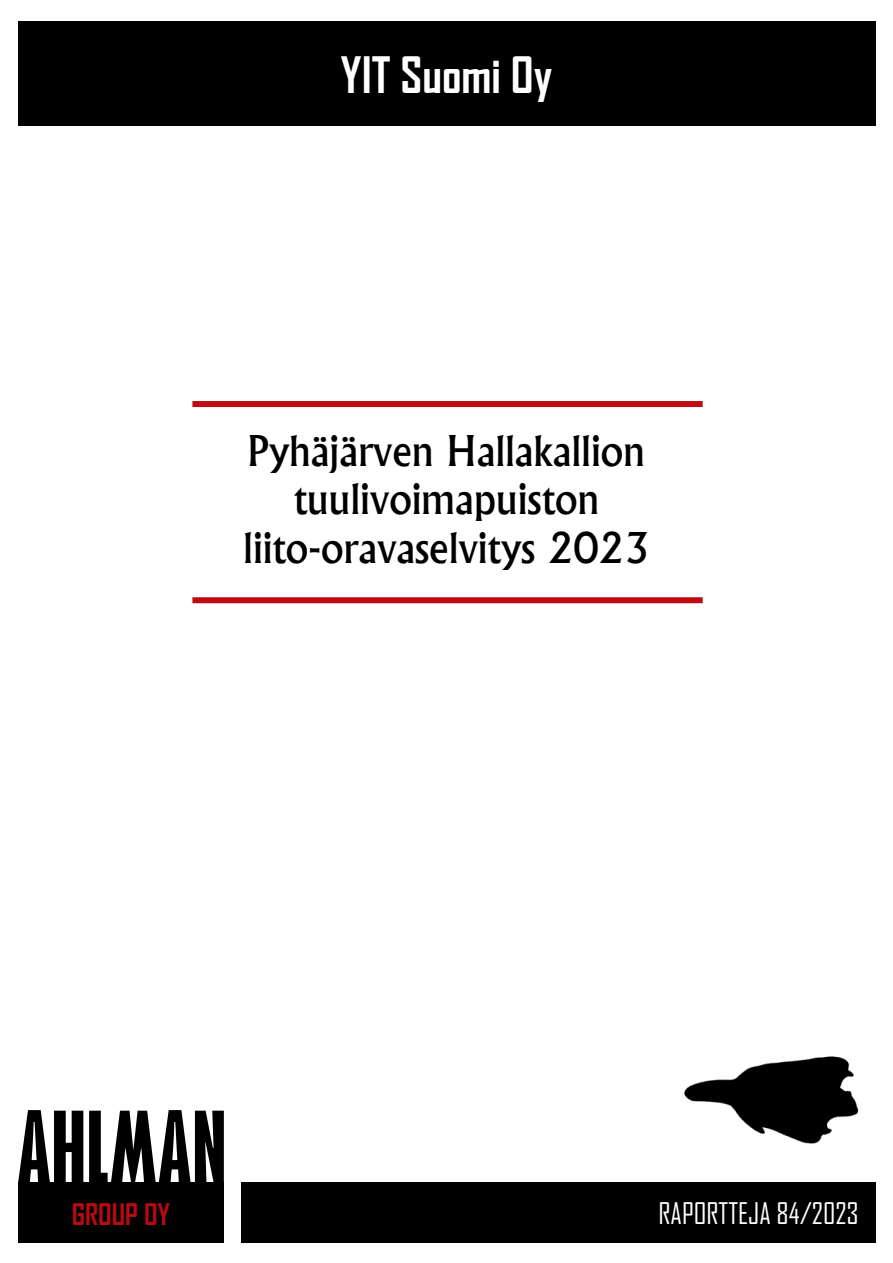
<style>
.page{position:relative;width:893px;height:1263px;background:#fff}
.page>*{position:absolute;margin:0;border:0;box-sizing:border-box;transform-origin:0 0}
.t1{font:700 extra-condensed 90px "Gill Sans";color:#000;scale:1.21 1}
.t2{font:700 48px "Agency FB";color:#fff}
.t3{font:500 40.5px "Albertus";color:#000}
.t4{font:28.5px "Agency FB";color:#fff}
.t5{font:700 28.5px "Agency FB";color:#b50b11}
</style>
<div class="page">
<div style="left:18px;top:21px;width:858px;height:104px;background:#000"></div>
<div style="left:242px;top:1182px;width:634px;height:60px;background:#000"></div>
<div style="left:192px;top:401px;width:511px;height:6px;background:#bf0c12"></div>
<div style="left:192px;top:597px;width:511px;height:6px;background:#bf0c12"></div>
<div style="left:18px;top:1182px;width:206px;height:60px;background:#000"></div>
<img style="left:684px;top:1056px;width:175px;height:88px">
<p class="t2" style="left:341px;top:45px;width:213px">YIT Suomi Oy</p>
<p class="t3" style="left:248px;top:426px;width:398px">Pyhäjärven Hallakallion</p>
<p class="t3" style="left:294px;top:474px;width:307px">tuulivoimapuiston</p>
<p class="t3" style="left:243px;top:523px;width:408px">liito-oravaselvitys 2023</p>
<p class="t1" style="left:17px;top:1092px;width:175px">AHLMAN</p>
<p class="t5" style="left:72px;top:1197px;width:100px">GROUP OY</p>
<p class="t4" style="left:658px;top:1195px;width:202px">RAPORTTEJA 84/2023</p>
</div>
